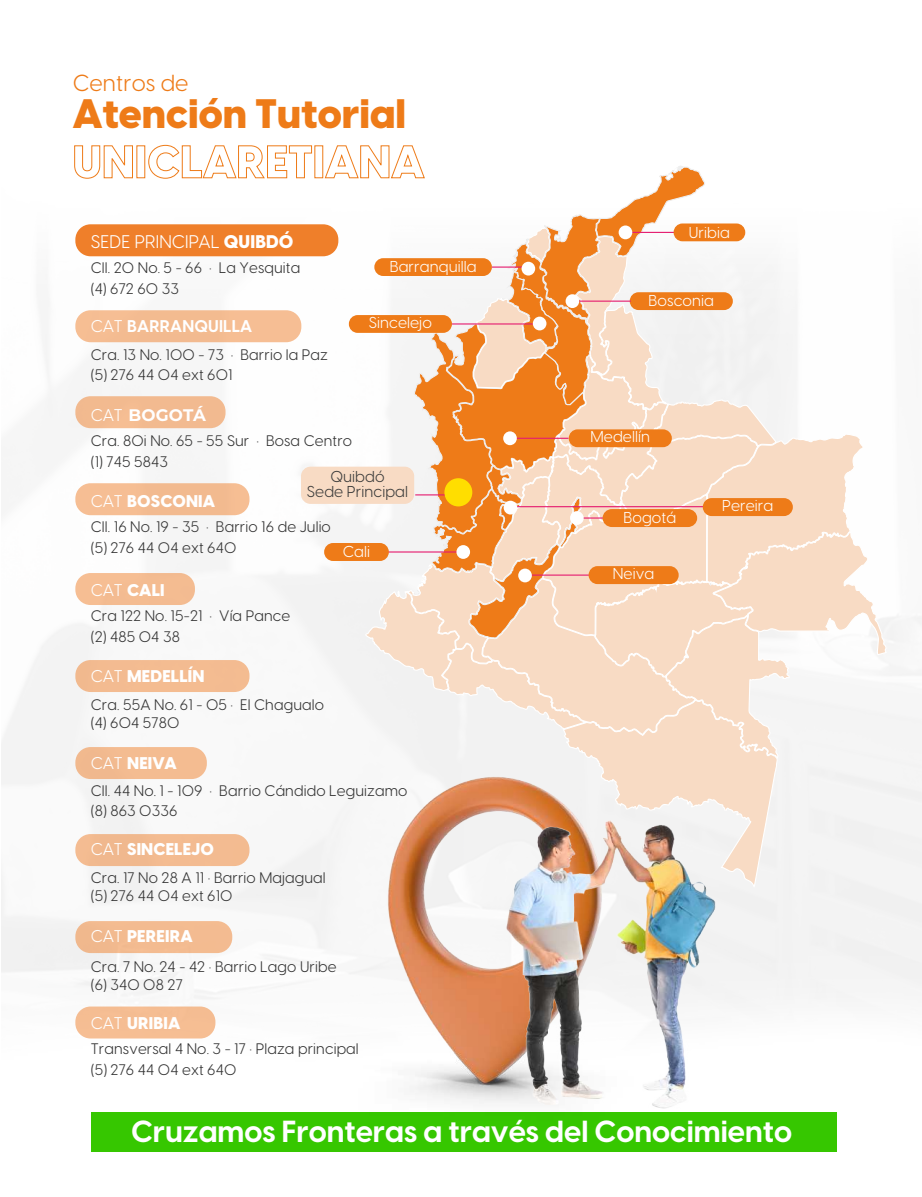
<style>
.page{position:relative;width:922px;height:1197px;background:#fff}
.page>*{position:absolute;margin:0;border:0;box-sizing:border-box;transform-origin:0 0}
.t1{font:800 40.5px "Visby CF";color:#ee7b18}
.t2{font:700 30px "Visby CF";color:#fff}
.t3{font:22.8px "Visby CF";letter-spacing:.005em;color:#ee7b18}
.t4{font:18px "Visby CF";letter-spacing:.01em;color:#fff}
.t5{font:800 16.8px "Visby CF";letter-spacing:.01em;color:#fff}
.t6{font:700 16.8px "Visby CF";letter-spacing:.01em;color:#fff}
.t7{font:700 16.8px "Montserrat";letter-spacing:.01em;color:#fff}
.t8{font:15.45px "Visby CF";letter-spacing:.005em;color:#fff}
.t9{font:15.45px/15.5px "Visby CF";letter-spacing:.005em;color:#3c3c3b;text-align:center}
.t10{font:15px/20.5px "Visby CF";letter-spacing:.01em;color:#333}
.s1{font-weight:800}
.s2{font-weight:400}
.s3{font-family:"Visby CF";font-weight:400}
</style>
<div class="page">
<img style="left:1px;top:144px;width:920px;height:1008px">
<div style="left:91px;top:1111px;width:745px;height:40px;background:#36c700"></div>
<svg style="left:74px;top:145px;width:59px;height:34px"></svg>
<svg style="left:148px;top:145px;width:164px;height:34px"></svg>
<div style="left:724px;top:889px;width:29px;height:111px;background:#f3f3f3"></div>
<svg style="left:324px;top:145px;width:563px;height:744px"></svg>
<hr style="left:529px;top:574px;width:68px;height:1px;background:#e51c6f">
<hr style="left:386px;top:551px;width:71px;height:1px;background:#e51c6f">
<div style="left:301px;top:466px;width:113px;height:38px;background:#f8dbc4;border-radius:10px"></div>
<hr style="left:415px;top:494px;width:30px;height:1px;background:#e51c6f">
<div style="left:444px;top:478px;width:28px;height:28px;background:#ffde00;border-radius:50%"></div>
<hr style="left:513px;top:506px;width:201px;height:1px;background:#e51c6f">
<hr style="left:631px;top:232px;width:48px;height:1px;background:#e51c6f">
<hr style="left:450px;top:323px;width:85px;height:1px;background:#e51c6f">
<div style="left:568px;top:429px;width:103px;height:18px;background:#ee7b18;border-radius:9px"></div>
<hr style="left:509px;top:437px;width:59px;height:2px;background:#e51c6f">
<div style="left:374px;top:258px;width:117px;height:18px;background:#ee7b18;border-radius:9px"></div>
<hr style="left:491px;top:266px;width:37px;height:1px;background:#e51c6f">
<div style="left:532px;top:316px;width:14px;height:14px;background:#fff;border-radius:50%"></div>
<div style="left:618px;top:225px;width:14px;height:14px;background:#fff;border-radius:50%"></div>
<div style="left:503px;top:431px;width:13px;height:14px;background:#fff;border-radius:50%"></div>
<div style="left:503px;top:500px;width:14px;height:14px;background:#fff;border-radius:50%"></div>
<div style="left:456px;top:545px;width:14px;height:14px;background:#fff;border-radius:50%"></div>
<div style="left:518px;top:568px;width:13px;height:14px;background:#fff;border-radius:50%"></div>
<div style="left:569px;top:511px;width:14px;height:14px;background:#fff;border-radius:50%"></div>
<div style="left:521px;top:262px;width:14px;height:13px;background:#fff;border-radius:50%"></div>
<div style="left:348px;top:315px;width:103px;height:18px;background:#ee7b18;border-radius:9px"></div>
<div style="left:629px;top:292px;width:103px;height:18px;background:#ee7b18;border-radius:9px"></div>
<div style="left:673px;top:223px;width:71px;height:18px;background:#ee7b18;border-radius:9px"></div>
<div style="left:702px;top:498px;width:90px;height:18px;background:#ee7b18;border-radius:9px"></div>
<div style="left:602px;top:509px;width:94px;height:18px;background:#ee7b18;border-radius:9px"></div>
<div style="left:588px;top:566px;width:90px;height:18px;background:#ee7b18;border-radius:9px"></div>
<div style="left:324px;top:543px;width:64px;height:18px;background:#ee7b18;border-radius:9px"></div>
<hr style="left:572px;top:300px;width:58px;height:2px;background:#e51c6f">
<div style="left:565px;top:294px;width:14px;height:14px;background:#fff;border-radius:50%"></div>
<img style="left:283px;top:724px;width:412px;height:388px">
<img style="left:498px;top:814px;width:226px;height:298px">
<div style="left:75px;top:224px;width:263px;height:32px;background:#ef7f2a;border-radius:15px"></div>
<div style="left:75px;top:310px;width:226px;height:32px;background:#f5bd93;border-radius:15px"></div>
<div style="left:75px;top:396px;width:150px;height:32px;background:#f2ba90;border-radius:15px"></div>
<div style="left:75px;top:483px;width:174px;height:32px;background:#f3bb91;border-radius:15px"></div>
<div style="left:75px;top:573px;width:120px;height:32px;background:#f4bc91;border-radius:15px"></div>
<div style="left:75px;top:660px;width:174px;height:32px;background:#f3bb91;border-radius:15px"></div>
<div style="left:75px;top:747px;width:132px;height:32px;background:#f4bc91;border-radius:15px"></div>
<div style="left:75px;top:834px;width:174px;height:32px;background:#f3bb91;border-radius:15px"></div>
<div style="left:75px;top:921px;width:157px;height:32px;background:#f3bb91;border-radius:15px"></div>
<div style="left:75px;top:1006px;width:140px;height:32px;background:#f5bd93;border-radius:15px"></div>
<h3 class="t3" style="left:73px;top:66px;width:117px">Centros de</h3>
<h1 class="t1" style="left:73px;top:81px;width:335px">Atención Tutorial</h1>
<p class="t4" style="left:91px;top:228px;width:204px">SEDE PRINCIPAL <span class="s1">QUIBDÓ</span></p>
<p class="t10" style="left:91px;top:256px;width:211px">Cll. 20 No. 5 - 66 · La Yesquita (4) 672 60 33</p>
<p class="t6" style="left:91px;top:313px;width:163px"><span class="s2">CAT</span> BARRANQUILLA</p>
<p class="t10" style="left:91px;top:343px;width:238px">Cra. 13 No. 100 - 73 · Barrio la Paz (5) 276 44 04 ext 601</p>
<p class="t7" style="left:91px;top:402px;width:116px"><span class="s3">CAT</span> BOGOTÁ</p>
<p class="t10" style="left:91px;top:429px;width:263px">Cra. 80i No. 65 - 55 Sur · Bosa Centro (1) 745 5843</p>
<p class="t5" style="left:91px;top:487px;width:126px"><span class="s2">CAT</span> BOSCONIA</p>
<p class="t10" style="left:91px;top:515px;width:241px">Cll. 16 No. 19 - 35 · Barrio 16 de Julio (5) 276 44 04 ext 640</p>
<p class="t5" style="left:91px;top:576px;width:75px"><span class="s2">CAT</span> CALI</p>
<p class="t10" style="left:91px;top:604px;width:201px">Cra 122 No. 15-21 · Vía Pance (2) 485 04 38</p>
<p class="t5" style="left:91px;top:662px;width:115px"><span class="s2">CAT</span> MEDELLÍN</p>
<p class="t10" style="left:91px;top:693px;width:234px;line-height:18.5px">Cra. 55A No. 61 - 05 · El Chagualo (4) 604 5780</p>
<p class="t5" style="left:91px;top:749px;width:87px"><span class="s2">CAT</span> NEIVA</p>
<p class="t10" style="left:91px;top:778px;width:318px">Cll. 44 No. 1 - 109 · Barrio Cándido Leguizamo (8) 863 0336</p>
<p class="t5" style="left:91px;top:835px;width:125px"><span class="s2">CAT</span> SINCELEJO</p>
<p class="t10" style="left:91px;top:867px;width:236px;line-height:18.5px">Cra. 17 No 28 A 11 · Barrio Majagual (5) 276 44 04 ext 610</p>
<p class="t5" style="left:91px;top:922px;width:103px"><span class="s2">CAT</span> PEREIRA</p>
<p class="t10" style="left:91px;top:956px;width:247px;line-height:18.5px">Cra. 7 No. 24 - 42 · Barrio Lago Uribe (6) 340 08 27</p>
<p class="t5" style="left:91px;top:1009px;width:91px"><span class="s2">CAT</span> URIBIA</p>
<p class="t10" style="left:91px;top:1037px;width:269px">Transversal 4 No. 3 - 17 · Plaza principal (5) 276 44 04 ext 640</p>
<p class="t8" style="left:389px;top:255px;width:88px">Barranquilla</p>
<p class="t8" style="left:368px;top:311px;width:64px">Sincelejo</p>
<p class="t9" style="left:307px;top:467px;width:103px">Quibdó<br>Sede Principal</p>
<p class="t8" style="left:342px;top:540px;width:29px">Cali</p>
<p class="t8" style="left:688px;top:221px;width:43px">Uribia</p>
<p class="t8" style="left:648px;top:289px;width:67px">Bosconia</p>
<p class="t8" style="left:590px;top:425px;width:61px">Medellín</p>
<p class="t8" style="left:623px;top:506px;width:54px">Bogotá</p>
<p class="t8" style="left:612px;top:561px;width:43px">Neiva</p>
<p class="t8" style="left:721px;top:494px;width:53px">Pereira</p>
<h2 class="t2" style="left:131px;top:1108px;width:662px">Cruzamos Fronteras a través del Conocimiento</h2>
</div>
